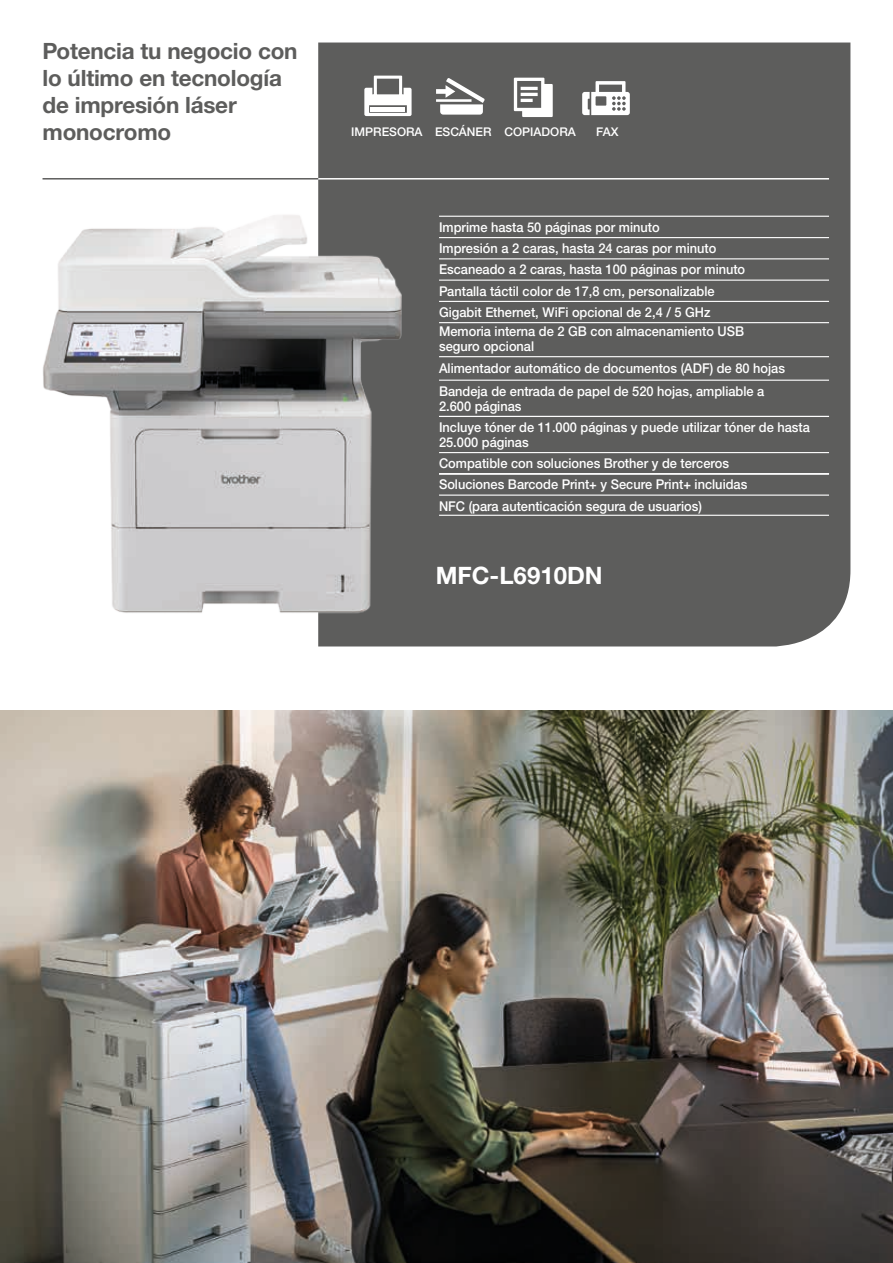
<style>
.page{position:relative;width:893px;height:1263px;background:#fff}
.page>*{position:absolute;margin:0;border:0;box-sizing:border-box;transform-origin:0 0}
.t1{font:700 24px "Helvetica Neue LTW1 G";color:#fff}
.t2{font:700 22.5px/27px "Helvetica Neue LTW1 G";letter-spacing:-.01em;color:#5d5d5c}
.t3{font:500 13.5px/21.3px "Helvetica Neue LTW1 G";color:#fff;scale:.95 1}
.t4{font:500 12px "Helvetica Neue LTW1 G";color:#fff}
</style>
<div class="page">
<img style="left:0;top:710px;width:893px;height:553px">
<div style="left:318px;top:43px;width:532px;height:603px;background:#5d5d5c"></div>
<hr style="left:318px;top:178px;width:511px;height:2px;background:#fff">
<hr style="left:43px;top:178px;width:275px;height:2px;background:#5d5d5c">
<hr style="left:439px;top:216px;width:390px;height:1px;background:#fff">
<hr style="left:439px;top:237px;width:390px;height:1px;background:#fff">
<hr style="left:439px;top:258px;width:390px;height:1px;background:#fff">
<hr style="left:439px;top:280px;width:390px;height:1px;background:#fff">
<hr style="left:439px;top:301px;width:390px;height:1px;background:#fff">
<hr style="left:439px;top:322px;width:390px;height:1px;background:#fff">
<hr style="left:439px;top:356px;width:390px;height:1px;background:#fff">
<hr style="left:439px;top:380px;width:390px;height:1px;background:#fff">
<img style="left:42px;top:179px;width:402px;height:467px">
<hr style="left:439px;top:416px;width:390px;height:1px;background:#fff">
<hr style="left:439px;top:452px;width:390px;height:1px;background:#fff">
<hr style="left:439px;top:473px;width:390px;height:1px;background:#fff">
<hr style="left:439px;top:495px;width:390px;height:1px;background:#fff">
<hr style="left:439px;top:515px;width:390px;height:1px;background:#fff">
<svg style="left:364px;top:76px;width:48px;height:40px"></svg>
<hr style="left:370px;top:107px;width:35px;height:4px;background:#fff">
<svg style="left:436px;top:78px;width:49px;height:37px"></svg>
<svg style="left:514px;top:78px;width:39px;height:39px"></svg>
<svg style="left:582px;top:81px;width:48px;height:34px"></svg>
<h2 class="t2" style="left:43px;top:37px;width:257px">Potencia tu negocio con lo último en tecnología de impresión láser monocromo</h2>
<p class="t4" style="left:351px;top:125px;width:226px">IMPRESORA ESCÁNER COPIADORA</p>
<p class="t4" style="left:596px;top:125px;width:24px">FAX</p>
<p class="t3" style="left:439px;top:216px;width:234px">Imprime hasta 50 páginas por minuto</p>
<p class="t3" style="left:439px;top:238px;width:324px">Impresión a 2 caras, hasta 24 caras por minuto<br>Escaneado a 2 caras, hasta 100 páginas por minuto<br>Pantalla táctil color de 17,8 cm, personalizable</p>
<p class="t3" style="left:439px;top:302px;width:323px;line-height:19.4px">Gigabit Ethernet, WiFi opcional de 2,4 / 5 GHz<br>Memoria interna de 2 GB con almacenamiento USB</p>
<p class="t3" style="left:439px;top:335px;width:366px;line-height:22.2px">seguro opcional<br>Alimentador automático de documentos (ADF) de 80 hojas<br>Bandeja de entrada de papel de 520 hojas, ampliable a</p>
<p class="t3" style="left:439px;top:395px;width:392px">2.600 páginas<br>Incluye tóner de 11.000 páginas y puede utilizar tóner de hasta</p>
<p class="t3" style="left:439px;top:431px;width:326px">25.000 páginas<br>Compatible con soluciones Brother y de terceros Soluciones Barcode Print+ y Secure Print+ incluidas NFC (para autenticación segura de usuarios)</p>
<h1 class="t1" style="left:436px;top:561px;width:168px">MFC-L6910DN</h1>
</div>
